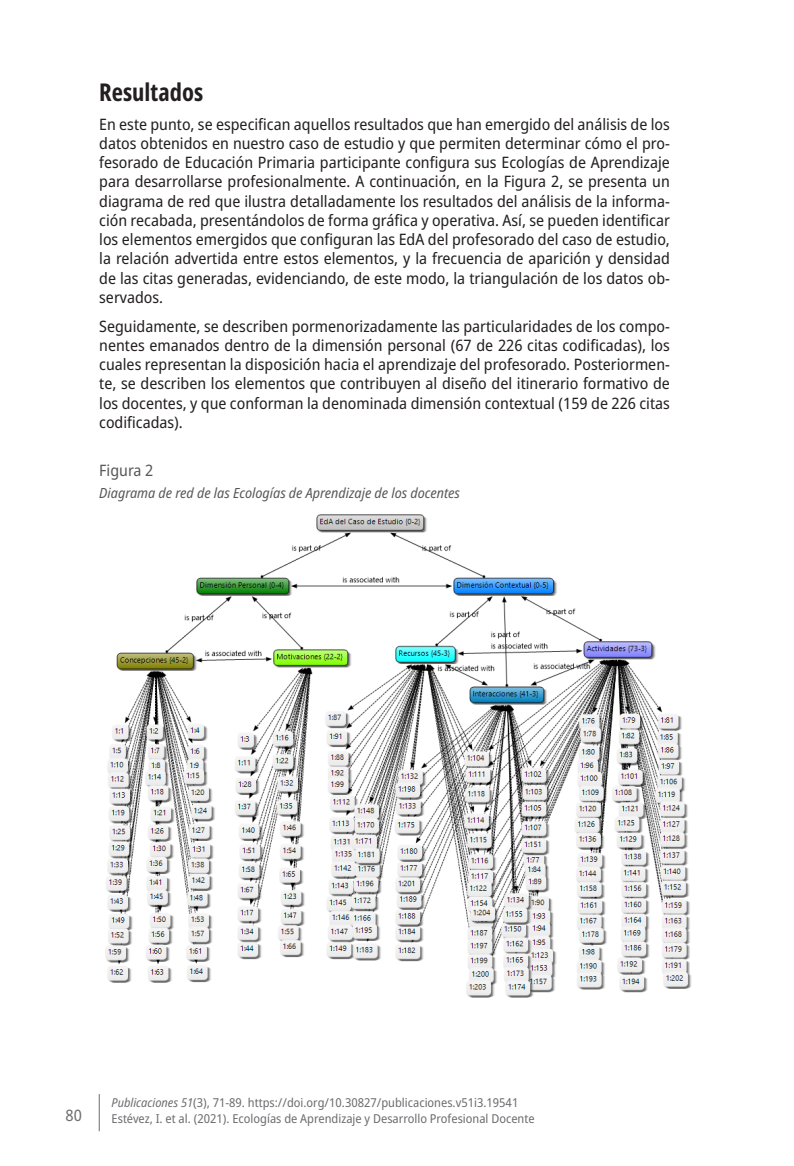
<style>
.page{position:relative;width:794px;height:1166px;background:#fff}
.page>*{position:absolute;margin:0;border:0;box-sizing:border-box;transform-origin:0 0}
.sps_tit_secc_1{font:700 extra-condensed 24.5px "Noto Sans";color:#231f20}
.t1{font:semi-condensed 15.75px/19.2px "Noto Sans";color:#231f20;text-align:justify}
.sps_figuras_num{font:semi-condensed 15.75px "Noto Sans";color:#57585a}
.t2{font:semi-condensed 15.75px "Noto Sans";color:#6c6d70}
.sps_figuras_titulo{font:italic semi-condensed 14px "Noto Sans";color:#57585a}
.t3{font:semi-condensed 12.25px "Noto Sans";color:#6c6d70}
.s1{font-style:italic}
</style>
<div class="page">
<hr style="left:99px;top:1094px;width:1px;height:37px;background:#6c6d70">
<img style="left:105px;top:514px;width:587px;height:484px">
<p class="sps_tit_secc_1" style="left:99px;top:74px;width:106px">Resultados</p>
<p class="t1" style="left:99px;top:115px;width:572px">En este punto, se especifican aquellos resultados que han emergido del análisis de los datos obtenidos en nuestro caso de estudio y que permiten determinar cómo el pro&shy;fesorado de Educación Primaria participante configura sus Ecologías de Aprendizaje para desarrollarse profesionalmente. A continuación, en la Figura 2, se presenta un diagrama de red que ilustra detalladamente los resultados del análisis de la informa&shy;ción recabada, presentándolos de forma gráfica y operativa. Así, se pueden identificar los elementos emergidos que configuran las EdA del profesorado del caso de estudio, la relación advertida entre estos elementos, y la frecuencia de aparición y densidad de las citas generadas, evidenciando, de este modo, la triangulación de los datos ob&shy;servados.</p>
<p class="t1" style="left:99px;top:317px;width:572px">Seguidamente, se describen pormenorizadamente las particularidades de los compo&shy;nentes emanados dentro de la dimensión personal (67 de 226 citas codificadas), los cuales representan la disposición hacia el aprendizaje del profesorado. Posteriormen&shy;te, se describen los elementos que contribuyen al diseño del itinerario formativo de los docentes, y que conforman la denominada dimensión contextual (159 de 226 citas codificadas).</p>
<p class="sps_figuras_num" style="left:99px;top:459px;width:56px">Figura 2</p>
<p class="sps_figuras_titulo" style="left:99px;top:483px;width:362px">Diagrama de red de las Ecologías de Aprendizaje de los docentes</p>
<p class="t3" style="left:112px;top:1094px;width:408px"><span class="s1">Publicaciones 51</span>(3), 71-89. https://doi.org/10.30827/publicaciones.v51i3.19541</p>
<p class="t2" style="left:65px;top:1104px;width:18px">80</p>
<p class="t3" style="left:112px;top:1110px;width:424px">Estévez, I. et al. (2021). Ecologías de Aprendizaje y Desarrollo Profesional Docente</p>
</div>
